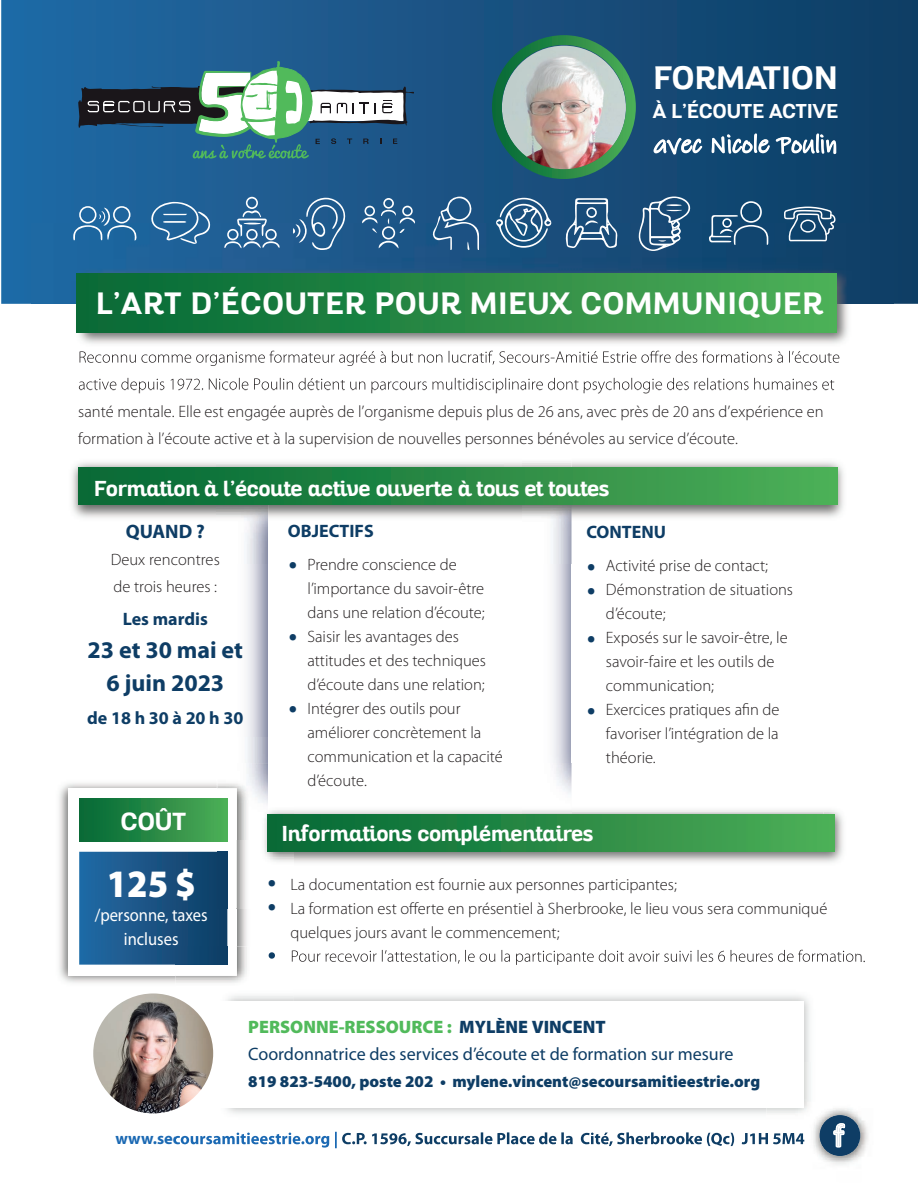
<style>
.page{position:relative;width:918px;height:1188px;background:#fff}
.page>*{position:absolute;margin:0;border:0;box-sizing:border-box;transform-origin:0 0}
.t1{font:900 39px "Myriad Pro";color:#fff;scale:.92 1}
.t2{font:700 31.5px "Altair";color:#fff}
.t3{font:700 30px "Altair";letter-spacing:.025em;color:#fff}
.t4{font:700 24px/33px "Myriad Pro";color:#0e3d65;text-align:center}
.t5{font:700 24px "Altair";color:#fff}
.t6{font:700 21px "Altair";color:#fff}
.t7{font:700 19.5px "Altair";color:#fff}
.t8{font:700 19.5px "Myriad Pro";color:#0e3d65}
.t9{font:18px/27px "Myriad Pro";color:#0e3d65}
.t10{font:700 18px "Myriad Pro";color:#0e3d65}
.t11{font:18px/24px "Myriad Pro";color:#fff;text-align:center;scale:.92 1}
.t12{font:700 18px/24px "Calibri";color:#0e3d65}
.t13{font:300 16.5px/24px "Myriad Pro";color:#231f20}
.t14{font:900 16.5px "Myriad Pro";color:#0e3d65}
.s1{font-weight:900;color:#51ba5b}
.s2{font-weight:900}
</style>
<div class="page">
<img style="left:72px;top:462px;width:450px;height:56px">
<img style="left:216px;top:464px;width:288px;height:100px">
<img style="left:268px;top:505px;width:254px;height:59px">
<img style="left:522px;top:461px;width:50px;height:103px">
<img style="left:572px;top:461px;width:272px;height:57px">
<div style="left:78px;top:468px;width:759px;height:37px;background:linear-gradient(to right,#046735,#4eae57)"></div>
<img style="left:59px;top:737px;width:209px;height:246px">
<div style="left:68px;top:788px;width:169px;height:188px;background:#fff"></div>
<svg style="left:79px;top:852px;width:148px;height:113px;background:#1a5586"></svg>
<div style="left:80px;top:799px;width:138px;height:43px;background:linear-gradient(to right,#036735,#49a854)"></div>
<img style="left:293px;top:812px;width:550px;height:51px">
<img style="left:293px;top:810px;width:229px;height:5px">
<img style="left:522px;top:763px;width:302px;height:52px">
<img style="left:572px;top:763px;width:264px;height:49px">
<img style="left:237px;top:840px;width:56px;height:69px">
<img style="left:218px;top:763px;width:75px;height:77px">
<img style="left:218px;top:788px;width:19px;height:121px">
<img style="left:218px;top:852px;width:9px;height:57px">
<img style="left:218px;top:799px;width:9px;height:43px">
<div style="left:267px;top:815px;width:568px;height:36px;background:linear-gradient(to right,#046735,#4eae57)"></div>
<svg style="left:1px;top:0;width:917px;height:304px;background:#175282"></svg>
<img style="left:32px;top:224px;width:862px;height:164px">
<img style="left:80px;top:351px;width:760px;height:15px">
<img style="left:79px;top:378px;width:756px;height:12px">
<div style="left:76px;top:274px;width:761px;height:59px;background:linear-gradient(to right,#046735,#4eae57)"></div>
<img style="left:831px;top:1116px;width:37px;height:49px">
<div style="left:820px;top:1115px;width:40px;height:41px;background:#0e3d65;border-radius:50%"></div>
<img style="left:176px;top:946px;width:117px;height:82px">
<img style="left:176px;top:946px;width:61px;height:30px">
<img style="left:176px;top:946px;width:51px;height:19px">
<img style="left:293px;top:950px;width:565px;height:15px">
<svg style="left:292px;top:950px;width:1px;height:15px"></svg>
<svg style="left:269px;top:952px;width:6px;height:7px"></svg>
<img style="left:766px;top:1062px;width:92px;height:100px">
<img style="left:820px;top:1115px;width:38px;height:41px">
<img style="left:833px;top:1123px;width:12px;height:25px">
<img style="left:176px;top:1132px;width:161px;height:16px">
<img style="left:342px;top:1132px;width:424px;height:14px">
<img style="left:766px;top:1132px;width:38px;height:14px">
<div style="left:218px;top:1002px;width:586px;height:106px;background:#fff"></div>
<img style="left:93px;top:993px;width:120px;height:120px;border-radius:60px">
<svg style="left:496px;top:198px;width:56px;height:50px;background:#4c779b"></svg>
<svg style="left:224px;top:197px;width:56px;height:51px;background:#4578a4"></svg>
<svg style="left:708px;top:201px;width:60px;height:44px;background:#346185"></svg>
<svg style="left:432px;top:197px;width:47px;height:53px;background:#3b6994"></svg>
<svg style="left:293px;top:198px;width:54px;height:52px;background:#3f719d"></svg>
<svg style="left:362px;top:198px;width:53px;height:50px;background:#3a6c97"></svg>
<svg style="left:73px;top:206px;width:64px;height:35px;background:#417dad"></svg>
<svg style="left:639px;top:197px;width:53px;height:54px;background:#466f91"></svg>
<svg style="left:565px;top:198px;width:53px;height:50px;background:#4b7396"></svg>
<svg style="left:149px;top:202px;width:62px;height:42px;background:#3f78a7"></svg>
<svg style="left:784px;top:207px;width:54px;height:34px;background:#466e8d"></svg>
<img style="left:492px;top:35px;width:144px;height:144px">
<svg style="left:653px;top:137px;width:50px;height:37px;background:#3f698d"></svg>
<svg style="left:711px;top:122px;width:126px;height:38px;background:#3c6789"></svg>
<svg style="left:78px;top:61px;width:336px;height:98px"></svg>
<h2 class="t2" style="left:653px;top:58px;width:186px">FORMATION</h2>
<p class="t7" style="left:653px;top:98px;width:187px">À L’ÉCOUTE ACTIVE</p>
<h3 class="t3" style="left:96px;top:284px;width:729px">L’ART D’ÉCOUTER POUR MIEUX COMMUNIQUER</h3>
<p class="t13" style="left:78px;top:398px;width:747px;line-height:27px">santé mentale. Elle est engagée auprès de l’organisme depuis plus de 26 ans, avec près de 20 ans d’expérience en formation à l’écoute active et à la supervision de nouvelles personnes bénévoles au service d’écoute.</p>
<p class="t6" style="left:94px;top:474px;width:517px">Formation à l’écoute active ouverte à tous et toutes</p>
<p class="t8" style="left:126px;top:521px;width:81px">QUAND ?</p>
<p class="t13" style="left:111px;top:547px;width:110px;line-height:27px">Deux rencontres de trois heures :</p>
<p class="t10" style="left:123px;top:609px;width:87px">Les mardis</p>
<h3 class="t4" style="left:88px;top:634px;width:157px">23 et 30 mai et<br>6 juin 2023</h3>
<p class="t10" style="left:87px;top:708px;width:158px">de 18 h 30 à 20 h 30</p>
<h3 class="t5" style="left:120px;top:806px;width:67px">COÛT</h3>
<h1 class="t1" style="left:107px;top:862px;width:98px">125 $</h1>
<p class="t11" style="left:95px;top:903px;width:124px">/personne, taxes incluses</p>
<p class="t10" style="left:288px;top:521px;width:87px">OBJECTIFS</p>
<p class="t13" style="left:307px;top:553px;width:197px">Prendre conscience de l’importance du savoir-être dans une relation d’écoute;<br>Saisir les avantages des attitudes et des techniques d’écoute dans une relation;<br>Intégrer des outils pour améliorer concrètement la communication et la capacité d’écoute.</p>
<p class="t12" style="left:288px;top:553px;width:10px">•</p>
<p class="t12" style="left:288px;top:625px;width:10px">•</p>
<p class="t12" style="left:288px;top:697px;width:10px">•</p>
<p class="t10" style="left:586px;top:522px;width:81px">CONTENU</p>
<p class="t13" style="left:606px;top:554px;width:189px">Activité prise de contact;<br>Démonstration de situations d’écoute;<br>Exposés sur le savoir-être, le savoir-faire et les outils de communication;<br>Exercices pratiques afin de favoriser l’intégration de la théorie.</p>
<p class="t12" style="left:587px;top:555px;width:10px">• •</p>
<p class="t12" style="left:587px;top:627px;width:10px">•</p>
<p class="t12" style="left:587px;top:699px;width:10px">•</p>
<p class="t6" style="left:282px;top:820px;width:314px">Informations complémentaires</p>
<p class="t12" style="left:267px;top:871px;width:10px">• •</p>
<p class="t13" style="left:290px;top:872px;width:538px">La documentation est fournie aux personnes participantes;<br>La formation est offerte en présentiel à Sherbrooke, le lieu vous sera communiqué quelques jours avant le commencement;</p>
<p class="t9" style="left:248px;top:1013px;width:487px"><span class="s1">PERSONNE-RESSOURCE :</span> <span class="s2">MYLÈNE VINCENT<br></span>Coordonnatrice des services d’écoute et de formation sur mesure</p>
<p class="t14" style="left:248px;top:1072px;width:513px">819 823-5400, poste 202 • mylene.vincent@secoursamitieestrie.org</p>
</div>
